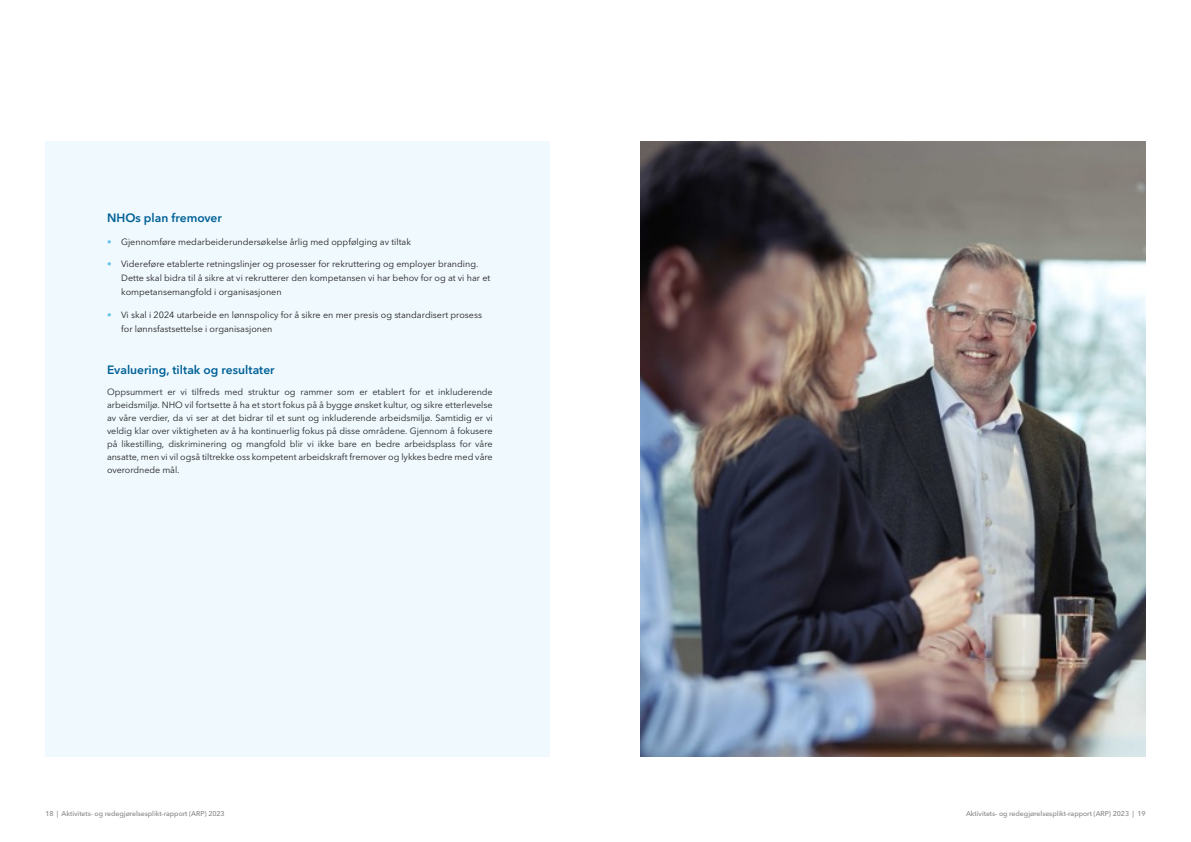
<style>
.page{position:relative;width:1191px;height:842px;background:#fff}
.page>*{position:absolute;margin:0;border:0;box-sizing:border-box;transform-origin:0 0}
.NHO-mellomtittel_hoved{font:600 12px "Avenir Next LT Pro";color:#006096}
.NHO-brødtekst{font:9px/13px "Avenir Next LT Pro";letter-spacing:-.005em;color:#222;text-align:justify}
.t1{font:9px/14px "Avenir Next LT Pro";color:#231f20}
.t2{font:500 7px "Avenir Next LT Pro";letter-spacing:-.01em;color:#868686}
.s1{color:#61c2e8}
</style>
<div class="page">
<div style="left:45px;top:142px;width:505px;height:615px;background:#eff9fe"></div>
<img style="left:641px;top:142px;width:504px;height:615px">
<p class="NHO-mellomtittel_hoved" style="left:107px;top:210px;width:116px">NHOs plan fremover</p>
<p class="t1" style="left:107px;top:234px;width:305px"><span class="s1">•</span> Gjennomføre medarbeiderundersøkelse årlig med oppfølging av tiltak</p>
<p class="t1" style="left:121px;top:257px;width:371px;text-indent:-14px"><span class="s1">•</span> Videreføre etablerte retningslinjer og prosesser for rekruttering og employer branding.<br>Dette skal bidra til å sikre at vi rekrutterer den kompetansen vi har behov for og at vi har et kompetansemangfold i organisasjonen</p>
<p class="t1" style="left:121px;top:307px;width:362px;text-indent:-14px"><span class="s1">•</span> Vi skal i 2024 utarbeide en lønnspolicy for å sikre en mer presis og standardisert prosess for lønnsfastsettelse i organisasjonen</p>
<p class="NHO-mellomtittel_hoved" style="left:107px;top:362px;width:169px">Evaluering, tiltak og resultater</p>
<p class="NHO-brødtekst" style="left:107px;top:385px;width:387px">Oppsummert er vi tilfreds med struktur og rammer som er etablert for et inkluderende arbeidsmiljø. NHO vil fortsette å ha et stort fokus på å bygge ønsket kultur, og sikre etterlevelse av våre verdier, da vi ser at det bidrar til et sunt og inkluderende arbeidsmiljø. Samtidig er vi veldig klar over viktigheten av å ha kontinuerlig fokus på disse områdene. Gjennom å fokusere på likestilling, diskriminering og mangfold blir vi ikke bare en bedre arbeidsplass for våre ansatte, men vi vil også tiltrekke oss kompetent arbeidskraft fremover og lykkes bedre med våre overordnede mål.</p>
<p class="t2" style="left:45px;top:810px;width:181px">18 | Aktivitets- og redegjørelsesplikt-rapport (ARP) 2023</p>
<p class="t2" style="left:966px;top:810px;width:181px">Aktivitets- og redegjørelsesplikt-rapport (ARP) 2023 | 19</p>
</div>
